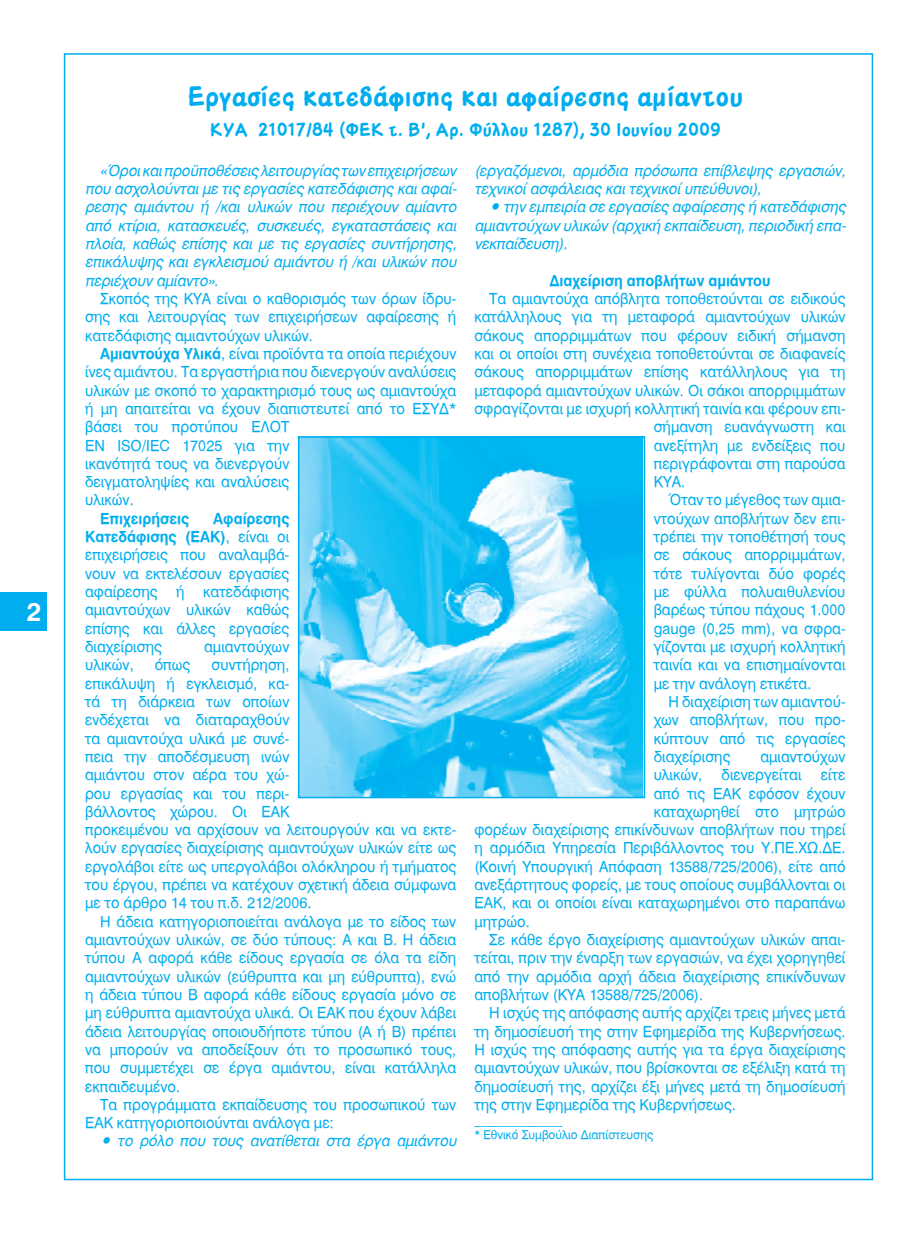
<style>
.page{position:relative;width:915px;height:1234px;background:#fff}
.page>*{position:absolute;margin:0;border:0;box-sizing:border-box;transform-origin:0 0}
.t1{font:700 27px "PF Action Hero";color:#00aeef}
.Kανονική{font:25.5px "UB Helvetica Bold";color:#fff}
.t2{font:700 18px "PF Action Hero";color:#00aeef}
.t3{font:15px/18.3px "Mg Helvetica Normal";color:#00aeef;text-align:justify;scale:.96 1}
.t4{font:italic 15px/18.3px "Mg Helvetica";color:#00aeef;text-align:justify;scale:.96 1}
.t5{font:700 15px "Mg Helvetica";color:#00aeef;scale:.96 1}
.t6{font:12px "Mg Helvetica Normal";color:#00aeef;scale:.96 1}
.s1{font-family:"Mg Helvetica";font-weight:700}
</style>
<div class="page">
<div style="left:0;top:592px;width:47px;height:38px;background:#00aeef"></div>
<img style="left:301px;top:439px;width:341px;height:356px">
<div style="left:298px;top:436px;width:347px;height:362px;border:2px solid #00aeef"></div>
<p class="Kανονική" style="left:27px;top:596px;width:16px">2</p>
<p class="t1" style="left:187px;top:79px;width:557px">Eργασίες κατεδάφισης και αφαίρεσης αµίαντου</p>
<p class="t2" style="left:210px;top:118px;width:512px">ΚΥΑ 21017/84 (ΦΕΚ τ. Β’, Αρ. Φύλλου 1287), 30 Ιουνίου 2009</p>
<p class="t4" style="left:85px;top:161px;width:388px;text-indent:15px">«Όροι και προϋποθέσεις λειτουργίας των επιχειρήσεων που ασχολούνται µε τις εργασίες κατεδάφισης και αφαί&shy;ρεσης αµιάντου ή /και υλικών που περιέχουν αµίαντο από κτίρια, κατασκευές, συσκευές, εγκαταστάσεις και πλοία, καθώς επίσης και µε τις εργασίες συντήρησης, επικάλυψης και εγκλεισµού αµιάντου ή /και υλικών που περιέχουν αµίαντο».</p>
<p class="t3" style="left:85px;top:289px;width:388px;text-indent:15px">Σκοπός της ΚΥΑ είναι ο καθορισµός των όρων ίδρυ&shy;σης και λειτουργίας των επιχειρήσεων αφαίρεσης ή κατεδάφισης αµιαντούχων υλικών.</p>
<p class="t3" style="left:85px;top:344px;width:388px;text-align:left;text-indent:15px"><span class="s1">Αµιαντούχα Υλικά</span>, είναι προϊόντα τα οποία περιέχουν ίνες αµιάντου. Τα εργαστήρια που διενεργούν αναλύσεις υλικών µε σκοπό το χαρακτηρισµό τους ως αµιαντούχα ή µη απαιτείται να έχουν διαπιστευτεί από το ΕΣΥ∆* βάσει του προτύπου ΕΛΟΤ<br>EN ISO/IEC 17025 για την<br>ικανότητά τους να διενεργούν<br>δειγµατοληψίες και αναλύσεις<br>υλικών.</p>
<p class="t5" style="left:100px;top:509px;width:94px">Επιχειρήσεις</p>
<p class="t4" style="left:474px;top:161px;width:388px">(εργαζόµενοι, αρµόδια πρόσωπα επίβλεψης εργασιών, τεχνικοί ασφάλειας και τεχνικοί υπεύθυνοι),</p>
<p class="t4" style="left:474px;top:198px;width:388px;text-indent:15px">• την εµπειρία σε εργασίες αφαίρεσης ή κατεδάφισης αµιαντούχων υλικών (αρχική εκπαίδευση, περιοδική επα&shy;νεκπαίδευση).</p>
<p class="t5" style="left:549px;top:271px;width:232px">∆ιαχείριση αποβλήτων αµιάντου</p>
<p class="t3" style="left:489px;top:289px;width:372px">Τα αµιαντούχα απόβλητα τοποθετούνται σε ειδικούς</p>
<p class="t3" style="left:474px;top:308px;width:388px">κατάλληλους για τη µεταφορά αµιαντούχων υλικών</p>
<p class="t3" style="left:474px;top:326px;width:388px">σάκους απορριµµάτων που φέρουν ειδική σήµανση</p>
<p class="t3" style="left:474px;top:344px;width:388px">και οι οποίοι στη συνέχεια τοποθετούνται σε διαφανείς</p>
<p class="t3" style="left:474px;top:362px;width:388px">σάκους απορριµµάτων επίσης κατάλληλους για τη</p>
<p class="t3" style="left:474px;top:381px;width:388px">µεταφορά αµιαντούχων υλικών. Οι σάκοι απορριµµάτων</p>
<p class="t3" style="left:474px;top:399px;width:388px">σφραγίζονται µε ισχυρή κολλητική ταινία και φέρουν επι-</p>
<p class="t3" style="left:653px;top:417px;width:201px">σήµανση ευανάγνωστη και</p>
<p class="t3" style="left:653px;top:436px;width:201px">ανεξίτηλη µε ενδείξεις που</p>
<p class="t3" style="left:653px;top:454px;width:201px">περιγράφονται στη παρούσα</p>
<p class="t3" style="left:653px;top:472px;width:34px">ΚΥΑ.</p>
<p class="t3" style="left:653px;top:491px;width:201px;text-indent:15px">Όταν το µέγεθος των αµια&shy;ντούχων αποβλήτων δεν επι&shy;τρέπει την τοποθέτησή τους σε σάκους απορριµµάτων, τότε τυλίγονται δύο φορές µε φύλλα πολυαιθυλενίου βαρέως τύπου πάχους 1.000 gauge (0,25 mm), να σφρα&shy;γίζονται µε ισχυρή κολλητική ταινία και να επισηµαίνονται µε την ανάλογη ετικέτα.</p>
<p class="t3" style="left:653px;top:692px;width:201px;text-indent:15px">Η διαχείριση των αµιαντού&shy;χων αποβλήτων, που προ&shy;κύπτουν από τις εργασίες διαχείρισης</p>
<p class="t3" style="left:85px;top:509px;width:214px;text-indent:128px"><span class="s1">Αφαίρεσης Κατεδάφισης (ΕΑΚ)</span>, είναι οι επιχειρήσεις που αναλαµβά&shy;νουν να εκτελέσουν εργασίες αφαίρεσης ή κατεδάφισης αµιαντούχων υλικών καθώς επίσης και άλλες εργασίες διαχείρισης</p>
<p class="t3" style="left:204px;top:637px;width:90px">αµιαντούχων</p>
<p class="t3" style="left:85px;top:655px;width:388px;text-align:left;text-indent:126px">συντήρηση,<br>επικάλυψη ή εγκλεισµό, κα-<br>τά τη διάρκεια των οποίων<br>ενδέχεται να διαταραχθούν<br>τα αµιαντούχα υλικά µε συνέ-<br>πεια την αποδέσµευση ινών<br>αµιάντου στον αέρα του χώ-<br>ρου εργασίας και του περι-<br>βάλλοντος χώρου. Οι ΕΑΚ<br>προκειµένου να αρχίσουν να λειτουργούν και να εκτε&shy;λούν εργασίες διαχείρισης αµιαντούχων υλικών είτε ως εργολάβοι είτε ως υπεργολάβοι ολόκληρου ή τµήµατος του έργου, πρέπει να κατέχουν σχετική άδεια σύµφωνα µε το άρθρο 14 του π.δ. 212/2006.</p>
<p class="t3" style="left:85px;top:911px;width:388px;text-indent:15px">Η άδεια κατηγοριοποιείται ανάλογα µε το είδος των αµιαντούχων υλικών, σε δύο τύπους: Α και Β. Η άδεια τύπου Α αφορά κάθε είδους εργασία σε όλα τα είδη αµιαντούχων υλικών (εύθρυπτα και µη εύθρυπτα), ενώ η άδεια τύπου Β αφορά κάθε είδους εργασία µόνο σε µη εύθρυπτα αµιαντούχα υλικά. Οι ΕΑΚ που έχουν λάβει άδεια λειτουργίας οποιουδήποτε τύπου (Α ή Β) πρέπει να µπορούν να αποδείξουν ότι το προσωπικό τους, που συµµετέχει σε έργα αµιάντου, είναι κατάλληλα εκπαιδευµένο.</p>
<p class="t3" style="left:85px;top:1094px;width:388px;text-indent:15px">Τα προγράµµατα εκπαίδευσης του προσωπικού των<br>ΕΑΚ κατηγοριοποιούνται ανάλογα µε:</p>
<p class="t4" style="left:100px;top:1131px;width:372px">• το ρόλο που τους ανατίθεται στα έργα αµιάντου</p>
<p class="t3" style="left:85px;top:655px;width:52px">υλικών,</p>
<p class="t3" style="left:155px;top:655px;width:39px">όπως</p>
<p class="t3" style="left:760px;top:747px;width:90px">αµιαντούχων</p>
<p class="t3" style="left:653px;top:765px;width:52px">υλικών,</p>
<p class="t3" style="left:721px;top:765px;width:85px">διενεργείται</p>
<p class="t3" style="left:820px;top:765px;width:27px">είτε</p>
<p class="t3" style="left:653px;top:783px;width:201px">από τις ΕΑΚ εφόσον έχουν</p>
<p class="t3" style="left:653px;top:802px;width:201px">καταχωρηθεί στο µητρώο</p>
<p class="t3" style="left:474px;top:820px;width:388px">φορέων διαχείρισης επικίνδυνων αποβλήτων που τηρεί</p>
<p class="t3" style="left:474px;top:838px;width:388px">η αρµόδια Υπηρεσία Περιβάλλοντος του Υ.ΠΕ.ΧΩ.∆Ε.</p>
<p class="t3" style="left:474px;top:857px;width:388px">(Κοινή Υπουργική Απόφαση 13588/725/2006), είτε από</p>
<p class="t3" style="left:474px;top:875px;width:388px">ανεξάρτητους φορείς, µε τους οποίους συµβάλλονται οι</p>
<p class="t3" style="left:474px;top:893px;width:388px">ΕΑΚ, και οι οποίοι είναι καταχωρηµένοι στο παραπάνω</p>
<p class="t3" style="left:474px;top:911px;width:59px">µητρώο.</p>
<p class="t3" style="left:474px;top:930px;width:388px;text-indent:15px">Σε κάθε έργο διαχείρισης αµιαντούχων υλικών απαι&shy;τείται, πριν την έναρξη των εργασιών, να έχει χορηγηθεί από την αρµόδια αρχή άδεια διαχείρισης επικίνδυνων αποβλήτων (KYA 13588/725/2006).</p>
<p class="t3" style="left:474px;top:1003px;width:388px;text-indent:15px">Η ισχύς της απόφασης αυτής αρχίζει τρεις µήνες µετά τη δηµοσίευσή της στην Εφηµερίδα της Κυβερνήσεως.<br>Η ισχύς της απόφασης αυτής για τα έργα διαχείρισης αµιαντούχων υλικών, που βρίσκονται σε εξέλιξη κατά τη δηµοσίευσή της, αρχίζει έξι µήνες µετά τη δηµοσίευσή της στην Εφηµερίδα της Κυβερνήσεως.</p>
<p class="t6" style="left:474px;top:1112px;width:93px">_______________</p>
<p class="t6" style="left:474px;top:1126px;width:188px">* Eθνικό Συµβούλιο ∆ιαπίστευσης</p>
</div>
